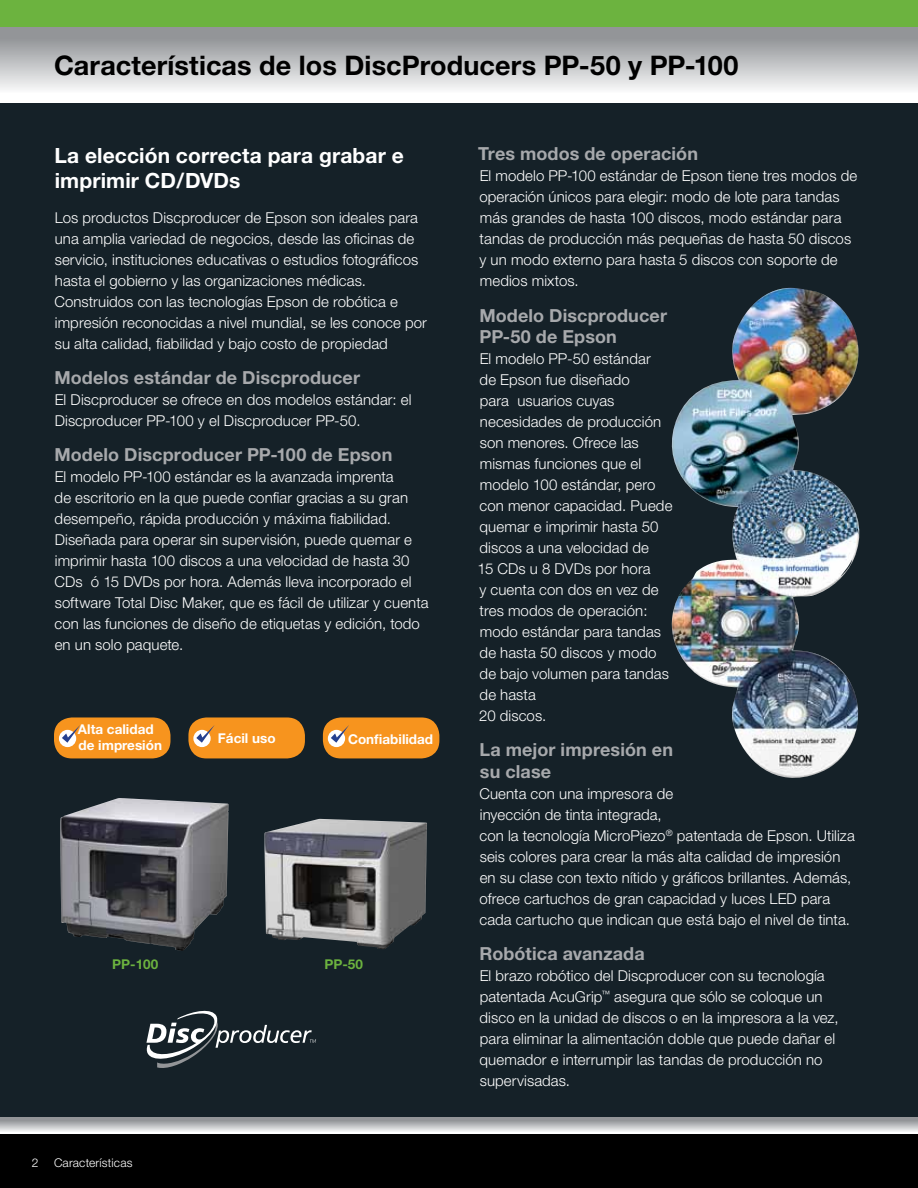
<style>
.page{position:relative;width:918px;height:1188px;background:#fff}
.page>*{position:absolute;margin:0;border:0;box-sizing:border-box;transform-origin:0 0}
.t1{font:700 27px "Helvetica Neue";letter-spacing:.005em;color:#000}
.t2{font:700 21px/25.2px "Helvetica Neue";letter-spacing:.005em;color:#fff}
.t3{font:700 18px/21.6px "Helvetica Neue";letter-spacing:.005em;color:#a7a9ac}
.t4{font:300 15px/21px "Helvetica Neue";letter-spacing:.005em;color:#fff}
.t5{font:700 13.5px/16.2px "Helvetica Neue";color:#fff}
.t6{font:700 13.5px "Helvetica Neue";color:#6cb33f}
.t7{font:300 12px "Helvetica Neue";letter-spacing:.015em;color:#fff}
</style>
<div class="page">
<div style="left:0;top:54px;width:918px;height:1134px;background:#152128"></div>
<svg style="left:0;top:1118px;width:918px;height:16px;background:#c3c5c7"></svg>
<div style="left:0;top:1134px;width:918px;height:54px;background:#000"></div>
<img style="left:671px;top:288px;width:189px;height:490px">
<div style="left:0;top:0;width:918px;height:27px;background:#6cb33f"></div>
<div style="left:0;top:27px;width:918px;height:76px;background:linear-gradient(to bottom,#84868a,#fff)"></div>
<div style="left:54px;top:717px;width:116px;height:41px;background:#f7941e;border-radius:18px"></div>
<div style="left:59px;top:730px;width:17px;height:17px;background:#fff;border-radius:50%"></div>
<svg style="left:62px;top:725px;width:18px;height:18px"></svg>
<div style="left:188px;top:717px;width:117px;height:41px;background:#f7941e;border-radius:18px"></div>
<svg style="left:193px;top:730px;width:18px;height:17px"></svg>
<svg style="left:196px;top:725px;width:19px;height:18px"></svg>
<div style="left:323px;top:717px;width:116px;height:41px;background:#f7941e;border-radius:18px"></div>
<div style="left:328px;top:730px;width:17px;height:17px;background:#fff;border-radius:50%"></div>
<svg style="left:331px;top:725px;width:18px;height:18px"></svg>
<img style="left:60px;top:798px;width:169px;height:153px">
<img style="left:264px;top:819px;width:163px;height:130px">
<svg style="left:146px;top:1010px;width:170px;height:58px"></svg>
<h1 class="t1" style="left:54px;top:49px;width:686px">Características de los DiscProducers PP-50 y PP-100</h1>
<h2 class="t2" style="left:55px;top:142px;width:351px">La elección correcta para grabar e imprimir CD/DVDs</h2>
<p class="t4" style="left:54px;top:206px;width:374px">Los productos Discproducer de Epson son ideales para una amplia variedad de negocios, desde las oficinas de servicio, instituciones educativas o estudios fotográficos hasta el gobierno y las organizaciones médicas.<br>Construidos con las tecnologías Epson de robótica e impresión reconocidas a nivel mundial, se les conoce por su alta calidad, fiabilidad y bajo costo de propiedad</p>
<p class="t3" style="left:55px;top:366px;width:307px">Modelos estándar de Discproducer</p>
<p class="t4" style="left:55px;top:388px;width:358px">El Discproducer se ofrece en dos modelos estándar: el<br>Discproducer PP-100 y el Discproducer PP-50.</p>
<p class="t3" style="left:55px;top:443px;width:339px">Modelo Discproducer PP-100 de Epson</p>
<p class="t4" style="left:54px;top:466px;width:376px">El modelo PP-100 estándar es la avanzada imprenta<br>de escritorio en la que puede confiar gracias a su gran desempeño, rápida producción y máxima fiabilidad.<br>Diseñada para operar sin supervisión, puede quemar e imprimir hasta 100 discos a una velocidad de hasta 30<br>CDs ó 15 DVDs por hora. Además lleva incorporado el software Total Disc Maker, que es fácil de utilizar y cuenta con las funciones de diseño de etiquetas y edición, todo en un solo paquete.</p>
<p class="t5" style="left:78px;top:721px;width:86px">Alta calidad de impresión</p>
<p class="t5" style="left:218px;top:729px;width:59px">Fácil uso</p>
<p class="t5" style="left:348px;top:730px;width:87px">Confiabilidad</p>
<p class="t6" style="left:112px;top:956px;width:48px">PP-100</p>
<p class="t6" style="left:324px;top:956px;width:40px">PP-50</p>
<p class="t7" style="left:27px;top:1155px;width:13px">42</p>
<p class="t7" style="left:54px;top:1155px;width:107px">Monitor and Control</p>
<p class="t7" style="left:54px;top:1155px;width:80px">Características</p>
<p class="t3" style="left:478px;top:143px;width:221px">Tres modos de operación</p>
<p class="t4" style="left:479px;top:165px;width:379px">El modelo PP-100 estándar de Epson tiene tres modos de operación únicos para elegir: modo de lote para tandas más grandes de hasta 100 discos, modo estándar para tandas de producción más pequeñas de hasta 50 discos y un modo externo para hasta 5 discos con soporte de medios mixtos.</p>
<p class="t3" style="left:480px;top:304px;width:189px">Modelo Discproducer<br>PP-50 de Epson</p>
<p class="t4" style="left:478px;top:348px;width:196px">El modelo PP-50 estándar<br>de Epson fue diseñado<br>para usuarios cuyas necesidades de producción son menores. Ofrece las mismas funciones que el modelo 100 estándar, pero con menor capacidad. Puede quemar e imprimir hasta 50 discos a una velocidad de<br>15 CDs u 8 DVDs por hora<br>y cuenta con dos en vez de tres modos de operación: modo estándar para tandas de hasta 50 discos y modo de bajo volumen para tandas de hasta<br>20 discos.</p>
<p class="t3" style="left:480px;top:739px;width:195px">La mejor impresión en su clase</p>
<p class="t4" style="left:479px;top:783px;width:377px">Cuenta con una impresora de<br>inyección de tinta integrada,<br>con la tecnología MicroPiezo<sup>®</sup> patentada de Epson. Utiliza seis colores para crear la más alta calidad de impresión en su clase con texto nítido y gráficos brillantes. Además, ofrece cartuchos de gran capacidad y luces LED para cada cartucho que indican que está bajo el nivel de tinta.</p>
<p class="t3" style="left:480px;top:942px;width:167px">Robótica avanzada</p>
<p class="t4" style="left:480px;top:965px;width:360px">El brazo robótico del Discproducer con su tecnología patentada AcuGrip<sup>™</sup> asegura que sólo se coloque un disco en la unidad de discos o en la impresora a la vez, para eliminar la alimentación doble que puede dañar el quemador e interrumpir las tandas de producción no supervisadas.</p>
</div>
